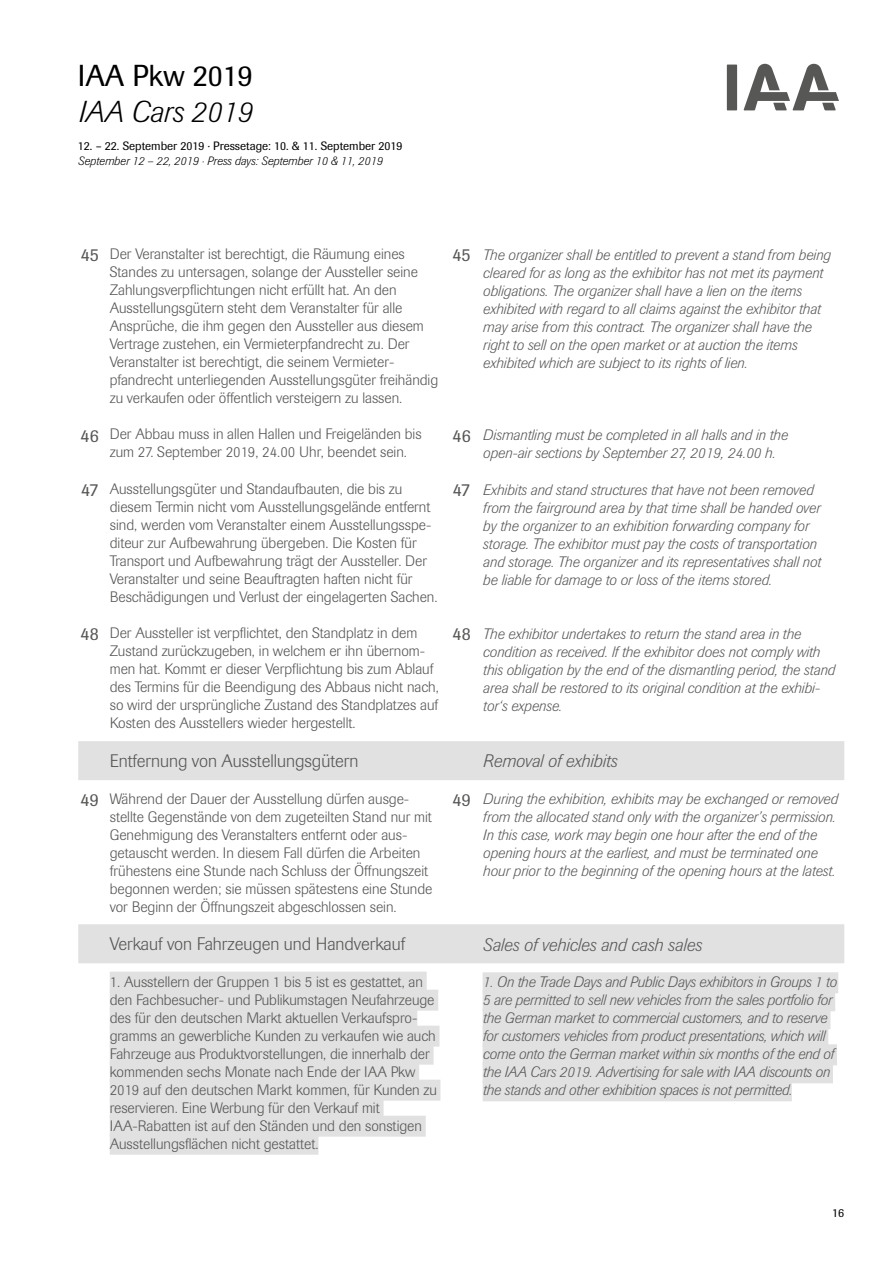
<style>
.page{position:relative;width:893px;height:1263px;background:#fff}
.page>*{position:absolute;margin:0;border:0;box-sizing:border-box;transform-origin:0 0}
.t1{font:italic 300 30px "Imago";color:#000}
.t2{font:30px "Berthold Imago BQ";color:#000}
.t3{font:300 18px "Imago";color:#575756}
.t4{font:italic 300 18px "Imago";color:#575756}
.t5{font:18px "Imago";letter-spacing:.02em;color:#575756}
.t6{font:300 15px/18px "Imago";color:#575756}
.t7{font:italic 300 15px/18px "Imago";color:#575756}
.t8{font:12px "Berthold Imago BQ";color:#000}
.t9{font:italic 300 12px "Imago";color:#000}
.t10{font:12px "Imago";color:#000}
</style>
<div class="page">
<div style="left:727px;top:65px;width:10px;height:45px;background:#575756"></div>
<svg style="left:744px;top:64px;width:95px;height:46px"></svg>
<svg style="left:78px;top:741px;width:766px;height:222px"></svg>
<div style="left:110px;top:972px;width:317px;height:21px;background:#e1e1e1"></div>
<div style="left:110px;top:990px;width:328px;height:21px;background:#e1e1e1"></div>
<div style="left:110px;top:1008px;width:307px;height:21px;background:#e1e1e1"></div>
<div style="left:110px;top:1026px;width:329px;height:21px;background:#e1e1e1"></div>
<div style="left:110px;top:1044px;width:324px;height:21px;background:#e1e1e1"></div>
<div style="left:110px;top:1062px;width:309px;height:21px;background:#e1e1e1"></div>
<div style="left:110px;top:1080px;width:330px;height:21px;background:#e1e1e1"></div>
<div style="left:110px;top:1098px;width:274px;height:21px;background:#e1e1e1"></div>
<div style="left:110px;top:1116px;width:316px;height:21px;background:#e1e1e1"></div>
<div style="left:110px;top:1134px;width:208px;height:21px;background:#e1e1e1"></div>
<div style="left:483px;top:972px;width:355px;height:21px;background:#e1e1e1"></div>
<div style="left:483px;top:990px;width:352px;height:21px;background:#e1e1e1"></div>
<div style="left:483px;top:1008px;width:347px;height:21px;background:#e1e1e1"></div>
<div style="left:483px;top:1026px;width:345px;height:21px;background:#e1e1e1"></div>
<div style="left:483px;top:1044px;width:354px;height:21px;background:#e1e1e1"></div>
<div style="left:483px;top:1062px;width:350px;height:21px;background:#e1e1e1"></div>
<div style="left:483px;top:1080px;width:309px;height:21px;background:#e1e1e1"></div>
<h1 class="t2" style="left:78px;top:58px;width:177px">IAA Pkw 2019</h1>
<h1 class="t1" style="left:78px;top:94px;width:175px">IAA Cars 2019</h1>
<p class="t8" style="left:78px;top:139px;width:326px">12. – 22. September 2019 · Pressetage: 10. &amp; 11. September 2019</p>
<p class="t9" style="left:78px;top:154px;width:306px">September 12 – 22, 2019 · Press days: September 10 &amp; 11, 2019</p>
<p class="t5" style="left:81px;top:245px;width:19px">45</p>
<p class="t6" style="left:110px;top:245px;width:310px">Der Veranstalter ist berechtigt, die Räumung eines<br>Standes zu untersagen, solange der Aussteller seine<br>Zahlungsverpflichtungen nicht erfüllt hat. An den</p>
<p class="t6" style="left:110px;top:299px;width:316px">Ausstellungsgütern steht dem Veranstalter für alle<br>Ansprüche, die ihm gegen den Aussteller aus diesem<br>Vertrage zustehen, ein Vermieterpfandrecht zu. Der</p>
<p class="t6" style="left:110px;top:353px;width:330px">Veranstalter ist berechtigt, die seinem Vermieter&shy;pfandrecht unterliegenden Ausstellungsgüter freihändig zu verkaufen oder öffentlich versteigern zu lassen.</p>
<p class="t5" style="left:453px;top:245px;width:19px">45</p>
<p class="t7" style="left:483px;top:246px;width:349px">The organizer shall be entitled to prevent a stand from being cleared for as long as the exhibitor has not met its payment obligations. The organizer shall have a lien on the items</p>
<p class="t7" style="left:483px;top:300px;width:339px">exhibited with regard to all claims against the exhibitor that may arise from this contract. The organizer shall have the right to sell on the open market or at auction the items</p>
<p class="t7" style="left:483px;top:354px;width:266px">exhibited which are subject to its rights of lien.</p>
<p class="t5" style="left:81px;top:425px;width:20px">46</p>
<p class="t6" style="left:110px;top:426px;width:313px">Der Abbau muss in allen Hallen und Freigeländen bis zum 27. September 2019, 24.00 Uhr, beendet sein.</p>
<p class="t5" style="left:452px;top:425px;width:20px">46</p>
<p class="t7" style="left:483px;top:426px;width:306px">Dismantling must be completed in all halls and in the</p>
<p class="t7" style="left:483px;top:444px;width:294px">open-air sections by September 27, 2019, 24.00 h.</p>
<p class="t5" style="left:81px;top:480px;width:19px">47</p>
<p class="t6" style="left:110px;top:480px;width:329px">Ausstellungsgüter und Standaufbauten, die bis zu diesem Termin nicht vom Ausstellungsgelände entfernt sind, werden vom Veranstalter einem Ausstellungsspe&shy;diteur zur Aufbewahrung übergeben. Die Kosten für Transport und Aufbewahrung trägt der Aussteller. Der Veranstalter und seine Beauftragten haften nicht für Beschädigungen und Verlust der eingelagerten Sachen.</p>
<p class="t5" style="left:453px;top:480px;width:19px">47</p>
<p class="t7" style="left:483px;top:481px;width:340px">Exhibits and stand structures that have not been removed from the fairground area by that time shall be handed over by the organizer to an exhibition forwarding company for storage. The exhibitor must pay the costs of transportation and storage. The organizer and its representatives shall not be liable for damage to or loss of the items stored.</p>
<p class="t5" style="left:81px;top:624px;width:20px">48</p>
<p class="t6" style="left:110px;top:624px;width:331px">Der Aussteller ist verpflichtet, den Standplatz in dem Zustand zurückzugeben, in welchem er ihn übernom&shy;men hat. Kommt er dieser Verpflichtung bis zum Ablauf des Termins für die Beendigung des Abbaus nicht nach, so wird der ursprüngliche Zustand des Standplatzes auf Kosten des Ausstellers wieder hergestellt.</p>
<p class="t5" style="left:452px;top:624px;width:20px">48</p>
<p class="t7" style="left:483px;top:625px;width:354px">The exhibitor undertakes to return the stand area in the condition as received. lf the exhibitor does not comply with this obligation by the end of the dismantling period, the stand area shall be restored to its original condition at the exhibi&shy;tor‘s expense.</p>
<p class="t3" style="left:110px;top:750px;width:250px">Entfernung von Ausstellungsgütern</p>
<p class="t4" style="left:483px;top:751px;width:136px">Removal of exhibits</p>
<p class="t5" style="left:81px;top:789px;width:20px">49</p>
<p class="t6" style="left:110px;top:789px;width:324px">Während der Dauer der Ausstellung dürfen ausge&shy;stellte Gegenstände von dem zugeteilten Stand nur mit Genehmigung des Veranstalters entfernt oder aus&shy;getauscht werden. In diesem Fall dürfen die Arbeiten frühestens eine Stunde nach Schluss der Öffnungszeit begonnen werden; sie müssen spätestens eine Stunde vor Beginn der Öffnungszeit abgeschlossen sein.</p>
<p class="t5" style="left:452px;top:789px;width:20px">49</p>
<p class="t7" style="left:483px;top:790px;width:356px">During the exhibition, exhibits may be exchanged or removed from the allocated stand only with the organizer’s permission.<br>In this case, work may begin one hour after the end of the opening hours at the earliest, and must be terminated one hour prior to the beginning of the opening hours at the latest.</p>
<p class="t3" style="left:110px;top:933px;width:297px">Verkauf von Fahrzeugen und Handverkauf</p>
<p class="t4" style="left:483px;top:934px;width:220px">Sales of vehicles and cash sales</p>
<p class="t6" style="left:110px;top:973px;width:329px">1. Ausstellern der Gruppen 1 bis 5 ist es gestattet, an den Fachbesucher- und Publikumstagen Neufahrzeuge des für den deutschen Markt aktuellen Verkaufspro&shy;gramms an gewerbliche Kunden zu verkaufen wie auch Fahrzeuge aus Produktvorstellungen, die innerhalb der kommenden sechs Monate nach Ende der IAA Pkw 2019 auf den deutschen Markt kommen, für Kunden zu reservieren. Eine Werbung für den Verkauf mit</p>
<p class="t6" style="left:110px;top:1117px;width:314px">IAA-Rabatten ist auf den Ständen und den sonstigen<br>Ausstellungsflächen nicht gestattet.</p>
<p class="t7" style="left:483px;top:973px;width:355px">1. On the Trade Days and Public Days exhibitors in Groups 1 to 5 are permitted to sell new vehicles from the sales portfolio for the German market to commercial customers, and to reserve for customers vehicles from product presentations, which will come onto the German market within six months of the end of the IAA Cars 2019. Advertising for sale with IAA discounts on the stands and other exhibition spaces is not permitted.</p>
<p class="t10" style="left:832px;top:1206px;width:13px">16</p>
</div>
